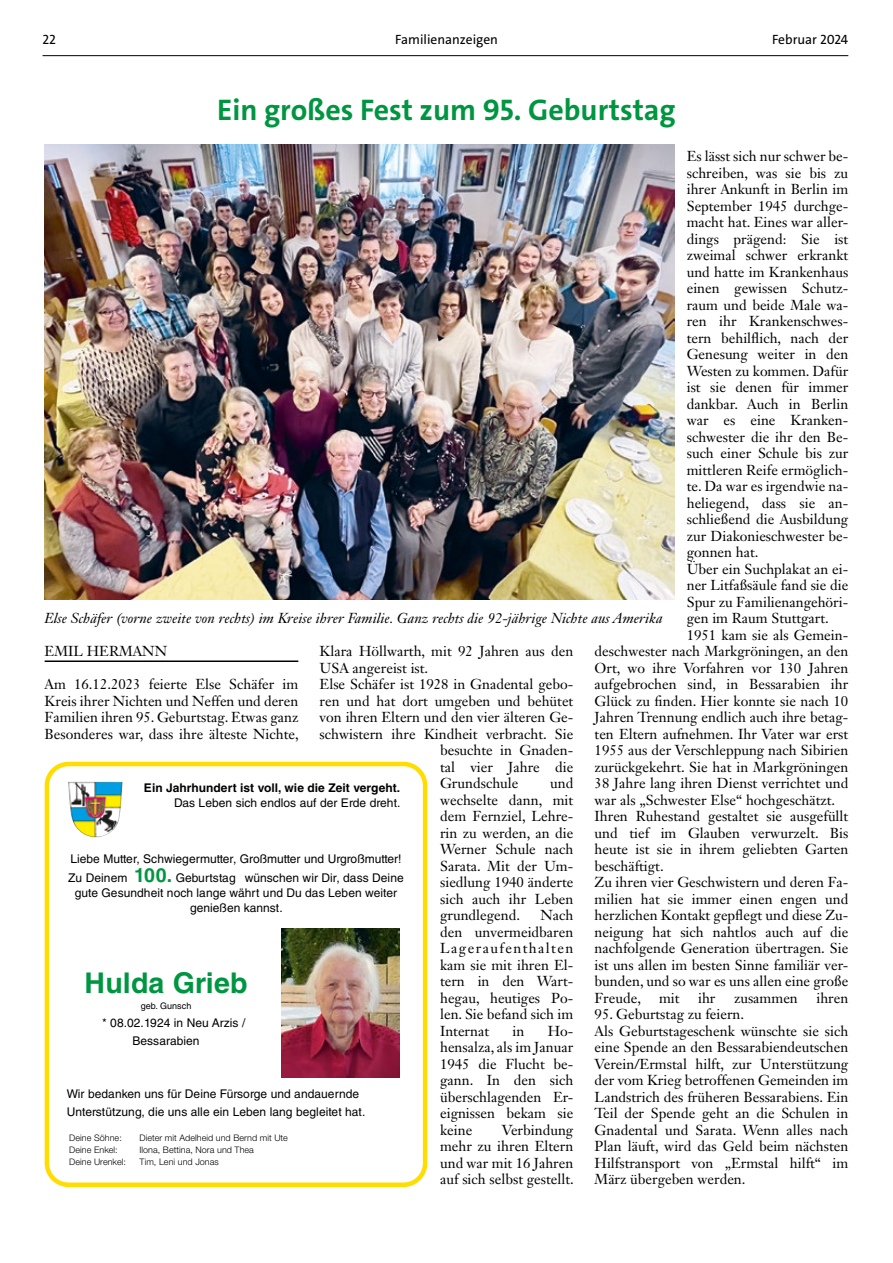
<style>
.page{position:relative;width:893px;height:1263px;background:#fff}
.page>*{position:absolute;margin:0;border:0;box-sizing:border-box;transform-origin:0 0}
.t1{font:700 30px "The Sans";color:#009641}
.t2{font:700 28.5px "Helvetica LT Std";letter-spacing:.005em;color:#009641}
.t3{font:14.25px/16.5px "Janson Text LT Std";color:#000;text-align:justify}
.t4{font:italic 14.25px "Janson Text LT Std";letter-spacing:.005em;color:#000}
.t5{font:13.5px "The Sans";color:#000}
.t6{font:12px/18px "Helvetica LT Std";letter-spacing:.005em;color:#000}
.t7{font:700 12px "Helvetica LT Std";letter-spacing:.005em;color:#000}
.t8{font:300 9px "Helvetica Neue LT Std";letter-spacing:.005em;color:#000}
.t9{font:9px "Helvetica LT Std";letter-spacing:.005em;color:#000}
.s1{font-weight:700;font-size:19.5px;color:#009641}
</style>
<div class="page">
<hr style="left:43px;top:55px;width:805px;height:1px;background:#000">
<img style="left:45px;top:145px;width:629px;height:454px">
<hr style="left:45px;top:660px;width:253px;height:2px;background:#000">
<div style="left:45px;top:762px;width:382px;height:425px;border:4px solid #fd0;border-radius:22px"></div>
<img style="left:281px;top:928px;width:119px;height:149px">
<img style="left:68px;top:782px;width:55px;height:55px">
<p class="t5" style="left:43px;top:31px;width:15px">22</p>
<p class="t5" style="left:395px;top:31px;width:104px">Familienanzeigen</p>
<p class="t5" style="left:772px;top:31px;width:78px">Februar 2024</p>
<h1 class="t1" style="left:217px;top:91px;width:460px">Ein großes Fest zum 95. Geburtstag</h1>
<p class="t3" style="left:687px;top:148px;width:163px">Es lässt sich nur schwer be-</p>
<p class="t3" style="left:687px;top:164px;width:163px">schreiben, was sie bis zu</p>
<p class="t3" style="left:687px;top:181px;width:163px">ihrer Ankunft in Berlin im</p>
<p class="t3" style="left:687px;top:197px;width:163px">September 1945 durchge-</p>
<p class="t3" style="left:687px;top:214px;width:163px">macht hat. Eines war aller-</p>
<p class="t3" style="left:687px;top:230px;width:163px">dings prägend: Sie ist</p>
<p class="t3" style="left:687px;top:247px;width:163px">zweimal schwer erkrankt</p>
<p class="t3" style="left:687px;top:263px;width:163px">und hatte im Krankenhaus</p>
<p class="t3" style="left:687px;top:280px;width:163px">einen gewissen Schutz-</p>
<p class="t3" style="left:687px;top:296px;width:163px">raum und beide Male wa-</p>
<p class="t3" style="left:687px;top:313px;width:163px">ren ihr Krankenschwes-</p>
<p class="t3" style="left:687px;top:329px;width:163px">tern behilflich, nach der</p>
<p class="t3" style="left:687px;top:346px;width:163px">Genesung weiter in den</p>
<p class="t3" style="left:687px;top:362px;width:163px">Westen zu kommen. Dafür</p>
<p class="t3" style="left:687px;top:379px;width:163px">ist sie denen für immer</p>
<p class="t3" style="left:687px;top:395px;width:163px">dankbar. Auch in Berlin</p>
<p class="t3" style="left:687px;top:412px;width:163px">war es eine Kranken-</p>
<p class="t3" style="left:687px;top:428px;width:163px">schwester die ihr den Be-</p>
<p class="t3" style="left:687px;top:445px;width:163px">such einer Schule bis zur</p>
<p class="t3" style="left:687px;top:461px;width:163px">mittleren Reife ermöglich-</p>
<p class="t3" style="left:687px;top:478px;width:163px">te. Da war es irgendwie na-</p>
<p class="t3" style="left:687px;top:494px;width:163px">heliegend, dass sie an-</p>
<p class="t3" style="left:687px;top:511px;width:163px">schließend die Ausbildung</p>
<p class="t3" style="left:687px;top:527px;width:163px">zur Diakonieschwester be-</p>
<p class="t3" style="left:687px;top:544px;width:73px">gonnen hat.</p>
<p class="t3" style="left:687px;top:560px;width:163px">Über ein Suchplakat an ei-</p>
<p class="t3" style="left:687px;top:577px;width:163px">ner Litfaßsäule fand sie die</p>
<p class="t3" style="left:687px;top:593px;width:163px">Spur zu Familienangehöri-</p>
<p class="t3" style="left:687px;top:610px;width:144px">gen im Raum Stuttgart.</p>
<p class="t3" style="left:687px;top:626px;width:163px">1951 kam sie als Gemein-</p>
<p class="t3" style="left:595px;top:643px;width:255px">deschwester nach Markgröningen, an den</p>
<p class="t3" style="left:595px;top:659px;width:255px">Ort, wo ihre Vorfahren vor 130 Jahren</p>
<p class="t3" style="left:595px;top:676px;width:255px">aufgebrochen sind, in Bessarabien ihr</p>
<p class="t3" style="left:595px;top:692px;width:255px">Glück zu finden. Hier konnte sie nach 10</p>
<p class="t3" style="left:595px;top:709px;width:255px">Jahren Trennung endlich auch ihre betag-</p>
<p class="t3" style="left:595px;top:725px;width:255px">ten Eltern aufnehmen. Ihr Vater war erst</p>
<p class="t3" style="left:595px;top:742px;width:255px">1955 aus der Verschleppung nach Sibirien</p>
<p class="t3" style="left:595px;top:758px;width:255px">zurückgekehrt. Sie hat in Markgröningen</p>
<p class="t3" style="left:595px;top:775px;width:255px">38 Jahre lang ihren Dienst verrichtet und</p>
<p class="t3" style="left:595px;top:791px;width:242px">war als „Schwester Else“ hochgeschätzt.</p>
<p class="t3" style="left:595px;top:808px;width:255px">Ihren Ruhestand gestaltet sie ausgefüllt</p>
<p class="t3" style="left:595px;top:824px;width:255px">und tief im Glauben verwurzelt. Bis</p>
<p class="t3" style="left:595px;top:841px;width:255px">heute ist sie in ihrem geliebten Garten</p>
<p class="t3" style="left:595px;top:857px;width:71px">beschäftigt.</p>
<p class="t3" style="left:595px;top:874px;width:255px">Zu ihren vier Geschwistern und deren Fa-</p>
<p class="t3" style="left:595px;top:890px;width:255px">milien hat sie immer einen engen und</p>
<p class="t3" style="left:595px;top:907px;width:255px">herzlichen Kontakt gepflegt und diese Zu-</p>
<p class="t3" style="left:595px;top:923px;width:255px">neigung hat sich nahtlos auch auf die</p>
<p class="t3" style="left:595px;top:940px;width:255px">nachfolgende Generation übertragen. Sie</p>
<p class="t3" style="left:595px;top:956px;width:255px">ist uns allen im besten Sinne familiär ver-</p>
<p class="t3" style="left:595px;top:973px;width:255px">bunden, und so war es uns allen eine große</p>
<p class="t3" style="left:595px;top:989px;width:48px">Freude,</p>
<p class="t3" style="left:659px;top:989px;width:22px">mit</p>
<p class="t3" style="left:698px;top:989px;width:19px">ihr</p>
<p class="t3" style="left:734px;top:989px;width:65px">zusammen</p>
<p class="t3" style="left:816px;top:989px;width:33px">ihren</p>
<p class="t3" style="left:595px;top:1006px;width:255px;text-align:left">95. Geburtstag zu feiern.<br>Als Geburtstageschenk wünschte sie sich eine Spende an den Bessarabiendeutschen Verein/Ermstal hilft, zur Unterstützung der vom Krieg betroffenen Gemeinden im Landstrich des früheren Bessarabiens. Ein Teil der Spende geht an die Schulen in Gnadental und Sarata. Wenn alles nach Plan läuft, wird das Geld beim nächsten Hilfstransport von „Ermstal hilft“ im März übergeben werden.</p>
<p class="t4" style="left:45px;top:609px;width:619px">Else Schäfer (vorne zweite von rechts) im Kreise ihrer Familie. Ganz rechts die 92-jährige Nichte aus Amerika</p>
<p class="t3" style="left:320px;top:643px;width:255px">Klara Höllwarth, mit 92 Jahren aus den</p>
<p class="t3" style="left:320px;top:659px;width:110px">USA angereist ist.</p>
<p class="t3" style="left:320px;top:676px;width:255px">Else Schäfer ist 1928 in Gnadental gebo-</p>
<p class="t3" style="left:320px;top:692px;width:255px">ren und hat dort umgeben und behütet</p>
<p class="t3" style="left:320px;top:709px;width:255px">von ihren Eltern und den vier älteren Ge-</p>
<p class="t3" style="left:320px;top:725px;width:255px">schwistern ihre Kindheit verbracht. Sie</p>
<p class="t3" style="left:440px;top:742px;width:135px">besuchte in Gnaden-</p>
<p class="t3" style="left:440px;top:758px;width:135px">tal vier Jahre die</p>
<p class="t3" style="left:440px;top:775px;width:80px">Grundschule</p>
<p class="t3" style="left:45px;top:643px;width:124px">EMIL HERMANN</p>
<p class="t3" style="left:45px;top:676px;width:256px">Am 16.12.2023 feierte Else Schäfer im Kreis ihrer Nichten und Neffen und deren Familien ihren 95. Geburtstag. Etwas ganz Besonderes war, dass ihre älteste Nichte,</p>
<p class="t3" style="left:440px;top:775px;width:135px;text-indent:110px">und wechselte dann, mit dem Fernziel, Lehre&shy;rin zu werden, an die Werner Schule nach Sarata. Mit der Um&shy;siedlung 1940 änderte sich auch ihr Leben grundlegend.</p>
<p class="t7" style="left:144px;top:781px;width:258px">Ein Jahrhundert ist voll, wie die Zeit vergeht.</p>
<p class="t6" style="left:174px;top:794px;width:228px">Das Leben sich endlos auf der Erde dreht.</p>
<p class="t6" style="left:68px;top:849px;width:337px;line-height:19.5px">Liebe Mutter, Schwiegermutter, Großmutter und Urgroßmutter!<br>Zu Deinem <span class="s1">100.</span> Geburtstag wünschen wir Dir, dass Deine</p>
<p class="t6" style="left:75px;top:886px;width:324px;line-height:15px;text-align:center">gute Gesundheit noch lange währt und Du das Leben weiter genießen kannst.</p>
<p class="t3" style="left:440px;top:907px;width:135px;text-indent:100px">Nach den unvermeidbaren Lageraufenthalten kam sie mit ihren El&shy;tern in den Wart&shy;hegau, heutiges Po&shy;len. Sie befand sich im Internat</p>
<h2 class="t2" style="left:85px;top:966px;width:164px">Hulda Grieb</h2>
<p class="t9" style="left:141px;top:1001px;width:52px">geb. Gunsch</p>
<p class="t6" style="left:132px;top:1014px;width:114px;text-indent:-30px">* 08.02.1924 in Neu Arzis /<br>Bessarabien</p>
<p class="t3" style="left:440px;top:1022px;width:135px;text-indent:108px">Ho&shy;hensalza, als im Januar 1945 die Flucht be&shy;gann. In den sich überschlagenden Er&shy;eignissen bekam sie keine</p>
<p class="t3" style="left:512px;top:1022px;width:13px">in</p>
<p class="t6" style="left:67px;top:1085px;width:300px">Wir bedanken uns für Deine Fürsorge und andauernde<br>Unterstützung, die uns alle ein Leben lang begleitet hat.</p>
<p class="t3" style="left:440px;top:1121px;width:135px;text-indent:62px">Verbindung mehr zu ihren Eltern und war mit 16 Jahren auf sich selbst gestellt.</p>
<p class="t8" style="left:69px;top:1132px;width:54px">Deine Söhne:</p>
<p class="t8" style="left:139px;top:1132px;width:150px">Dieter mit Adelheid und Bernd mit Ute</p>
<p class="t8" style="left:69px;top:1144px;width:50px">Deine Enkel:</p>
<p class="t8" style="left:139px;top:1144px;width:116px">Ilona, Bettina, Nora und Thea</p>
<p class="t8" style="left:69px;top:1156px;width:58px">Deine Urenkel:</p>
<p class="t8" style="left:139px;top:1156px;width:81px">Tim, Leni und Jonas</p>
</div>
